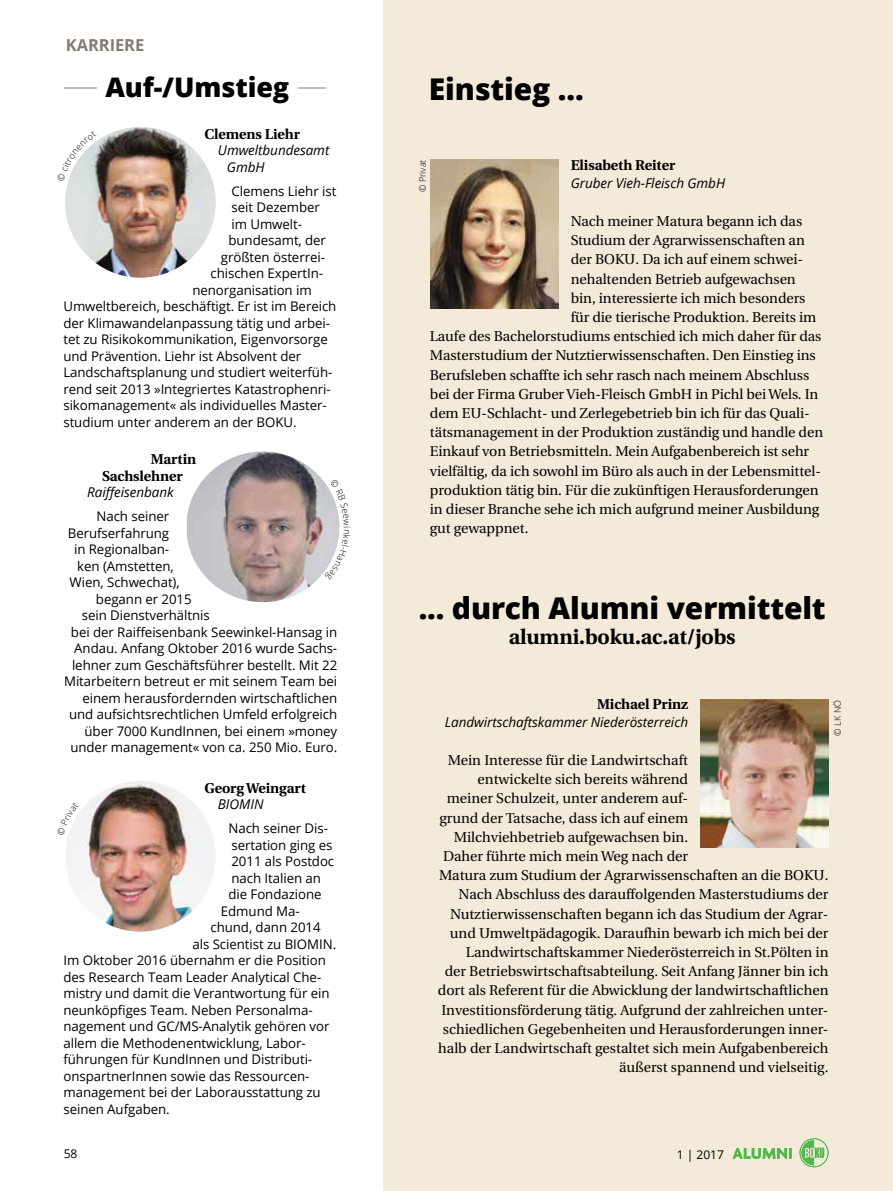
<style>
.page{position:relative;width:893px;height:1191px;background:#f3ead9}
.page>*{position:absolute;margin:0;border:0;box-sizing:border-box;transform-origin:0 0}
.t1{font:800 30px "Open Sans";letter-spacing:-.005em;color:#000}
.t2{font:800 27px "Open Sans";letter-spacing:-.005em;color:#000}
.t3{font:700 21px "Utopia";letter-spacing:-.005em;color:#000}
.t4{font:700 16.5px "Open Sans";letter-spacing:-.005em;color:#827d72}
.t5{font:14.25px "Utopia";letter-spacing:-.005em;color:#000}
.t6{font:700 14.25px/16.5px "Utopia";letter-spacing:-.005em;color:#000}
.t7{font:italic 13.5px/16.5px "Open Sans";letter-spacing:-.005em;color:#000}
.t8{font:13.35px "Open Sans";letter-spacing:-.005em;color:#000}
.t9{font:12px "Open Sans";color:#000}
.t10{font:300 9px "Open Sans";color:#000}
</style>
<div class="page">
<div style="left:0;top:0;width:382px;height:1191px;background:#fff"></div>
<img style="left:65px;top:127px;width:151px;height:151px;border-radius:75px">
<img style="left:65px;top:781px;width:151px;height:150px;border-radius:75px">
<img style="left:187px;top:451px;width:137px;height:151px">
<svg style="left:733px;top:1148px;width:59px;height:10px"></svg>
<svg style="left:799px;top:1138px;width:29px;height:29px"></svg>
<img style="left:430px;top:159px;width:128px;height:149px">
<hr style="left:64px;top:88px;width:262px;height:1px;background:#827d72">
<div style="left:97px;top:77px;width:201px;height:20px;background:#fff"></div>
<img style="left:701px;top:699px;width:127px;height:149px">
<svg style="left:68px;top:142px;width:28px;height:39px"></svg>
<svg style="left:68px;top:813px;width:11px;height:22px"></svg>
<svg style="left:324px;top:482px;width:16px;height:90px"></svg>
<p class="t4" style="left:66px;top:33px;width:80px">KARRIERE</p>
<h2 class="t2" style="left:105px;top:67px;width:185px">Auf-/Umstieg</h2>
<p class="t6" style="left:204px;top:126px;width:97px">Clemens Liehr</p>
<p class="t7" style="left:227px;top:142px;width:104px;text-indent:-9px">Umweltbundesamt<br>GmbH</p>
<p class="t8" style="left:231px;top:182px;width:106px">Clemens Liehr ist</p>
<p class="t8" style="left:231px;top:198px;width:90px">seit Dezember</p>
<p class="t8" style="left:231px;top:215px;width:72px">im Umwelt-</p>
<p class="t8" style="left:228px;top:231px;width:99px">bundesamt, der</p>
<p class="t8" style="left:221px;top:248px;width:106px">größten österrei-</p>
<p class="t8" style="left:210px;top:264px;width:114px">chischen ExpertIn-</p>
<p class="t8" style="left:192px;top:281px;width:121px">nenorganisation im</p>
<p class="t8" style="left:63px;top:297px;width:274px">Umweltbereich, beschäftigt. Er ist im Bereich</p>
<p class="t8" style="left:63px;top:314px;width:268px">der Klimawandelanpassung tätig und arbei-</p>
<p class="t8" style="left:63px;top:330px;width:266px">tet zu Risikokommunikation, Eigenvorsorge</p>
<p class="t8" style="left:63px;top:347px;width:239px">und Prävention. Liehr ist Absolvent der</p>
<p class="t8" style="left:63px;top:363px;width:270px">Landschaftsplanung und studiert weiterfüh-</p>
<p class="t8" style="left:63px;top:380px;width:269px">rend seit 2013 »Integriertes Katastrophenri-</p>
<p class="t8" style="left:63px;top:396px;width:265px">sikomanagement« als individuelles Master-</p>
<p class="t8" style="left:63px;top:413px;width:235px">studium unter anderem an der BOKU.</p>
<p class="t6" style="left:102px;top:451px;width:96px;text-indent:49px">Martin<br>Sachslehner</p>
<p class="t7" style="left:87px;top:483px;width:88px">Raiffeisenbank</p>
<p class="t8" style="left:96px;top:507px;width:74px">Nach seiner</p>
<p class="t8" style="left:68px;top:524px;width:103px">Berufserfahrung</p>
<p class="t8" style="left:74px;top:540px;width:97px">in Regionalban-</p>
<p class="t8" style="left:77px;top:557px;width:98px">ken (Amstetten,</p>
<p class="t8" style="left:70px;top:573px;width:112px">Wien, Schwechat),</p>
<p class="t8" style="left:96px;top:590px;width:97px">begann er 2015</p>
<p class="t8" style="left:82px;top:606px;width:129px">sein Dienstverhältnis</p>
<p class="t8" style="left:71px;top:623px;width:268px">bei der Raiffeisenbank Seewinkel-Hansag in</p>
<p class="t8" style="left:74px;top:639px;width:264px">Andau. Anfang Oktober 2016 wurde Sachs-</p>
<p class="t8" style="left:72px;top:656px;width:267px">lehner zum Geschäftsführer bestellt. Mit 22</p>
<p class="t8" style="left:64px;top:672px;width:275px">Mitarbeitern betreut er mit seinem Team bei</p>
<p class="t8" style="left:82px;top:689px;width:256px">einem herausfordernden wirtschaftlichen</p>
<p class="t8" style="left:69px;top:705px;width:270px">und aufsichtsrechtlichen Umfeld erfolgreich</p>
<p class="t8" style="left:85px;top:722px;width:254px">über 7000 KundInnen, bei einem »money</p>
<p class="t8" style="left:70px;top:738px;width:268px">under management« von ca. 250 Mio. Euro.</p>
<p class="t6" style="left:204px;top:779px;width:103px">Georg Weingart</p>
<p class="t7" style="left:218px;top:795px;width:47px">BIOMIN</p>
<p class="t8" style="left:228px;top:819px;width:101px">Nach seiner Dis-</p>
<p class="t8" style="left:231px;top:836px;width:103px">sertation ging es</p>
<p class="t8" style="left:231px;top:852px;width:104px">2011 als Postdoc</p>
<p class="t8" style="left:231px;top:869px;width:91px">nach Italien an</p>
<p class="t8" style="left:228px;top:885px;width:95px">die Fondazione</p>
<p class="t8" style="left:221px;top:902px;width:80px">Edmund Ma-</p>
<p class="t8" style="left:210px;top:918px;width:112px">chund, dann 2014</p>
<p class="t8" style="left:192px;top:935px;width:145px">als Scientist zu BIOMIN.</p>
<p class="t8" style="left:63px;top:951px;width:264px">Im Oktober 2016 übernahm er die Position</p>
<p class="t8" style="left:63px;top:968px;width:259px">des Research Team Leader Analytical Che-</p>
<p class="t8" style="left:63px;top:984px;width:268px">mistry und damit die Verantwortung für ein</p>
<p class="t8" style="left:63px;top:1001px;width:251px">neunköpfiges Team. Neben Personalma-</p>
<p class="t8" style="left:63px;top:1017px;width:268px">nagement und GC/MS-Analytik gehören vor</p>
<p class="t8" style="left:63px;top:1034px;width:244px">allem die Methodenentwicklung, Labor-</p>
<p class="t8" style="left:63px;top:1050px;width:250px">führungen für KundInnen und Distributi-</p>
<p class="t8" style="left:63px;top:1067px;width:248px">onspartnerInnen sowie das Ressourcen-</p>
<p class="t8" style="left:63px;top:1083px;width:259px">management bei der Laborausstattung zu</p>
<p class="t8" style="left:63px;top:1100px;width:108px">seinen Aufgaben.</p>
<h1 class="t1" style="left:429px;top:66px;width:157px">Einstieg …</h1>
<p class="t6" style="left:571px;top:157px;width:106px">Elisabeth Reiter</p>
<p class="t7" style="left:571px;top:174px;width:156px">Gruber Vieh-Fleisch GmbH</p>
<p class="t5" style="left:571px;top:213px;width:233px">Nach meiner Matura begann ich das</p>
<p class="t5" style="left:571px;top:232px;width:236px">Studium der Agrarwissenschaften an</p>
<p class="t5" style="left:571px;top:252px;width:234px">der BOKU. Da ich auf einem schwei-</p>
<p class="t5" style="left:571px;top:271px;width:226px">nehaltenden Betrieb aufgewachsen</p>
<p class="t5" style="left:571px;top:290px;width:236px">bin, interessierte ich mich besonders</p>
<p class="t5" style="left:571px;top:309px;width:247px">für die tierische Produktion. Bereits im</p>
<p class="t5" style="left:430px;top:328px;width:393px">Laufe des Bachelorstudiums entschied ich mich daher für das</p>
<p class="t5" style="left:430px;top:348px;width:387px">Masterstudium der Nutztierwissenschaften. Den Einstieg ins</p>
<p class="t5" style="left:430px;top:367px;width:381px">Berufsleben schaffte ich sehr rasch nach meinem Abschluss</p>
<p class="t5" style="left:430px;top:386px;width:390px">bei der Firma Gruber Vieh-Fleisch GmbH in Pichl bei Wels. In</p>
<p class="t5" style="left:430px;top:405px;width:381px">dem EU-Schlacht- und Zerlegebetrieb bin ich für das Quali-</p>
<p class="t5" style="left:430px;top:424px;width:395px">tätsmanagement in der Produktion zuständig und handle den</p>
<p class="t5" style="left:430px;top:444px;width:381px">Einkauf von Betriebsmitteln. Mein Aufgabenbereich ist sehr</p>
<p class="t5" style="left:430px;top:463px;width:393px">vielfältig, da ich sowohl im Büro als auch in der Lebensmittel-</p>
<p class="t5" style="left:430px;top:482px;width:390px">produktion tätig bin. Für die zukünftigen Herausforderungen</p>
<p class="t5" style="left:430px;top:501px;width:391px">in dieser Branche sehe ich mich aufgrund meiner Ausbildung</p>
<p class="t5" style="left:430px;top:520px;width:100px">gut gewappnet.</p>
<p class="t10" style="left:416px;top:192px;width:34px;rotate:-90deg">© Privat</p>
<h1 class="t1" style="left:419px;top:585px;width:408px">... durch Alumni vermittelt</h1>
<h3 class="t3" style="left:509px;top:625px;width:228px">alumni.boku.ac.at/jobs</h3>
<p class="t6" style="left:597px;top:696px;width:93px">Michael Prinz</p>
<p class="t7" style="left:445px;top:713px;width:245px">Landwirtschaftskammer Niederösterreich</p>
<p class="t5" style="left:448px;top:752px;width:242px">Mein Interesse für die Landwirtschaft</p>
<p class="t5" style="left:478px;top:771px;width:212px">entwickelte sich bereits während</p>
<p class="t5" style="left:447px;top:790px;width:243px">meiner Schulzeit, unter anderem auf-</p>
<p class="t5" style="left:439px;top:810px;width:250px">grund der Tatsache, dass ich auf einem</p>
<p class="t5" style="left:454px;top:829px;width:236px">Milchviehbetrieb aufgewachsen bin.</p>
<p class="t5" style="left:443px;top:848px;width:247px">Daher führte mich mein Weg nach der</p>
<p class="t5" style="left:439px;top:867px;width:391px">Matura zum Studium der Agrarwissenschaften an die BOKU.</p>
<p class="t5" style="left:459px;top:886px;width:371px">Nach Abschluss des darauffolgenden Masterstudiums der</p>
<p class="t5" style="left:450px;top:906px;width:380px">Nutztierwissenschaften begann ich das Studium der Agrar-</p>
<p class="t5" style="left:450px;top:925px;width:380px">und Umweltpädagogik. Daraufhin bewarb ich mich bei der</p>
<p class="t5" style="left:466px;top:944px;width:364px">Landwirtschaftskammer Niederösterreich in St.Pölten in</p>
<p class="t5" style="left:445px;top:963px;width:385px">der Betriebswirtschaftsabteilung. Seit Anfang Jänner bin ich</p>
<p class="t5" style="left:438px;top:982px;width:392px">dort als Referent für die Abwicklung der landwirtschaftlichen</p>
<p class="t5" style="left:442px;top:1002px;width:388px">Investitionsförderung tätig. Aufgrund der zahlreichen unter-</p>
<p class="t5" style="left:443px;top:1021px;width:387px">schiedlichen Gegebenheiten und Herausforderungen inner-</p>
<p class="t5" style="left:438px;top:1040px;width:392px">halb der Landwirtschaft gestaltet sich mein Aufgabenbereich</p>
<p class="t5" style="left:619px;top:1059px;width:211px">äußerst spannend und vielseitig.</p>
<p class="t10" style="left:831px;top:735px;width:37px;rotate:-90deg">© LK NÖ</p>
<p class="t9" style="left:65px;top:1145px;width:15px">58</p>
<p class="t9" style="left:677px;top:1146px;width:49px">1 | 2017</p>
</div>
